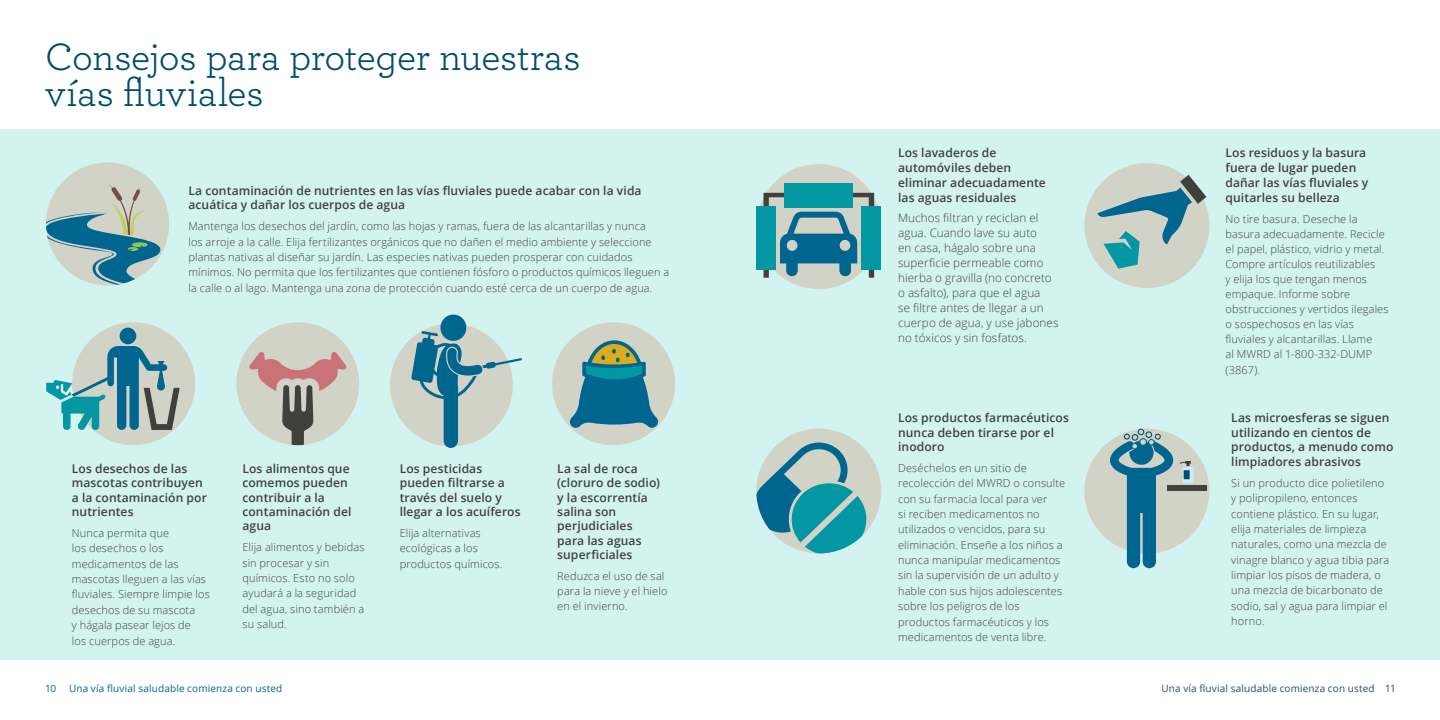
<style>
.page{position:relative;width:1440px;height:720px;background:#fff}
.page>*{position:absolute;margin:0;border:0;box-sizing:border-box;transform-origin:0 0}
.t1{font:40px/36.2px "Archer";letter-spacing:-.01em;color:#004d6b}
.t2{font:600 12.12px/14.2px "Open Sans";letter-spacing:.01em;color:#414042}
.t3{font:300 11.62px/15px "Open Sans";letter-spacing:.01em;color:#414042}
.t4{font:300 11px/15.4px "Open Sans";letter-spacing:.01em;color:#414042}
.t5{font:10px "Open Sans";letter-spacing:.015em;color:#00668f}
.t6{font:10px "Open Sans";letter-spacing:.015em;color:#264d6e}
</style>
<div class="page">
<div style="left:0;top:130px;width:1440px;height:530px;background:#d3f3f0"></div>
<div style="left:756px;top:164px;width:125px;height:125px;background:#d1d3c6;border-radius:50%"></div>
<svg style="left:764px;top:193px;width:110px;height:85px"></svg>
<div style="left:861px;top:206px;width:20px;height:64px;background:#0396a3"></div>
<div style="left:756px;top:206px;width:20px;height:64px;background:#0396a3"></div>
<div style="left:785px;top:183px;width:68px;height:25px;background:#0396a3"></div>
<div style="left:756px;top:429px;width:125px;height:125px;background:#d1d3c6;border-radius:50%"></div>
<svg style="left:756px;top:443px;width:114px;height:111px"></svg>
<div style="left:1084px;top:429px;width:125px;height:125px;background:#d1d3c6;border-radius:50%"></div>
<svg style="left:1110px;top:429px;width:63px;height:139px"></svg>
<div style="left:1167px;top:485px;width:40px;height:6px;background:#40403d"></div>
<svg style="left:1180px;top:461px;width:14px;height:22px"></svg>
<div style="left:236px;top:322px;width:123px;height:123px;background:#d1d3c6;border-radius:50%"></div>
<svg style="left:249px;top:352px;width:98px;height:93px"></svg>
<div style="left:46px;top:162px;width:123px;height:124px;background:#d1d3c6;border-radius:50%"></div>
<svg style="left:46px;top:184px;width:114px;height:102px"></svg>
<div style="left:72px;top:322px;width:123px;height:123px;background:#d1d3c6;border-radius:50%"></div>
<div style="left:120px;top:328px;width:16px;height:16px;background:#00668f;border-radius:50%"></div>
<svg style="left:46px;top:346px;width:134px;height:84px"></svg>
<div style="left:390px;top:324px;width:123px;height:122px;background:#d1d3c6;border-radius:50%"></div>
<svg style="left:411px;top:314px;width:111px;height:134px"></svg>
<div style="left:552px;top:322px;width:123px;height:123px;background:#d1d3c6;border-radius:50%"></div>
<svg style="left:569px;top:340px;width:90px;height:88px"></svg>
<div style="left:1084px;top:163px;width:125px;height:125px;background:#d1d3c6;border-radius:50%"></div>
<svg style="left:1097px;top:175px;width:109px;height:94px"></svg>
<h1 class="t1" style="left:45px;top:37px;width:537px">Consejos para proteger nuestras vías fluviales</h1>
<p class="t2" style="left:188px;top:183px;width:455px">La contaminación de nutrientes en las vías fluviales puede acabar con la vida acuática y dañar los cuerpos de agua</p>
<p class="t4" style="left:188px;top:218px;width:482px">Mantenga los desechos del jardín, como las hojas y ramas, fuera de las alcantarillas y nunca<br>los arroje a la calle. Elija fertilizantes orgánicos que no dañen el medio ambiente y seleccione plantas nativas al diseñar su jardín. Las especies nativas pueden prosperar con cuidados mínimos. No permita que los fertilizantes que contienen fósforo o productos químicos lleguen a la calle o al lago. Mantenga una zona de protección cuando esté cerca de un cuerpo de agua.</p>
<p class="t2" style="left:72px;top:461px;width:137px">Los desechos de las mascotas contribuyen a la contaminación por nutrientes</p>
<p class="t4" style="left:72px;top:525px;width:139px">Nunca permita que<br>los desechos o los medicamentos de las mascotas lleguen a las vías fluviales. Siempre limpie los desechos de su mascota<br>y hágala pasear lejos de<br>los cuerpos de agua.</p>
<p class="t2" style="left:242px;top:461px;width:111px">Los alimentos que comemos pueden contribuir a la contaminación del agua</p>
<p class="t4" style="left:242px;top:539px;width:124px">Elija alimentos y bebidas sin procesar y sin químicos. Esto no solo ayudará a la seguridad del agua, sino también a su salud.</p>
<p class="t5" style="left:45px;top:682px;width:13px">10</p>
<p class="t5" style="left:69px;top:682px;width:215px">Una vía fluvial saludable comienza con usted</p>
<p class="t2" style="left:400px;top:461px;width:122px">Los pesticidas pueden filtrarse a través del suelo y llegar a los acuíferos</p>
<p class="t4" style="left:400px;top:525px;width:104px">Elija alternativas ecológicas a los productos químicos.</p>
<p class="t2" style="left:557px;top:461px;width:104px">La sal de roca (cloruro de sodio) y la escorrentía salina son perjudiciales para las aguas superficiales</p>
<p class="t4" style="left:557px;top:568px;width:112px">Reduzca el uso de sal para la nieve y el hielo en el invierno.</p>
<p class="t2" style="left:898px;top:145px;width:149px;line-height:15px">Los lavaderos de automóviles deben eliminar adecuadamente las aguas residuales</p>
<p class="t3" style="left:898px;top:210px;width:162px">Muchos filtran y reciclan el agua. Cuando lave su auto<br>en casa, hágalo sobre una superficie permeable como hierba o gravilla (no concreto o asfalto), para que el agua<br>se filtre antes de llegar a un cuerpo de agua, y use jabones no tóxicos y sin fosfatos.</p>
<p class="t2" style="left:898px;top:411px;width:172px">Los productos farmacéuticos nunca deben tirarse por el inodoro</p>
<p class="t4" style="left:898px;top:460px;width:169px">Deséchelos en un sitio de recolección del MWRD o consulte con su farmacia local para ver<br>si reciben medicamentos no utilizados o vencidos, para su eliminación. Enseñe a los niños a nunca manipular medicamentos sin la supervisión de un adulto y hable con sus hijos adolescentes sobre los peligros de los productos farmacéuticos y los medicamentos de venta libre.</p>
<p class="t2" style="left:1226px;top:145px;width:144px;line-height:15px">Los residuos y la basura fuera de lugar pueden dañar las vías fluviales y quitarles su belleza</p>
<p class="t4" style="left:1226px;top:211px;width:165px;line-height:15px">No tire basura. Deseche la basura adecuadamente. Recicle el papel, plástico, vidrio y metal.<br>Compre artículos reutilizables<br>y elija los que tengan menos empaque. Informe sobre obstrucciones y vertidos ilegales o sospechosos en las vías fluviales y alcantarillas. Llame<br>al MWRD al 1-800-332-DUMP (3867).</p>
<p class="t2" style="left:1231px;top:410px;width:164px">Las microesferas se siguen utilizando en cientos de productos, a menudo como limpiadores abrasivos</p>
<p class="t4" style="left:1231px;top:475px;width:160px">Si un producto dice polietileno y polipropileno, entonces contiene plástico. En su lugar, elija materiales de limpieza naturales, como una mezcla de vinagre blanco y agua tibia para limpiar los pisos de madera, o una mezcla de bicarbonato de sodio, sal y agua para limpiar el horno.</p>
<p class="t6" style="left:1161px;top:682px;width:236px">Una vía fluvial saludable comienza con usted 11</p>
</div>
